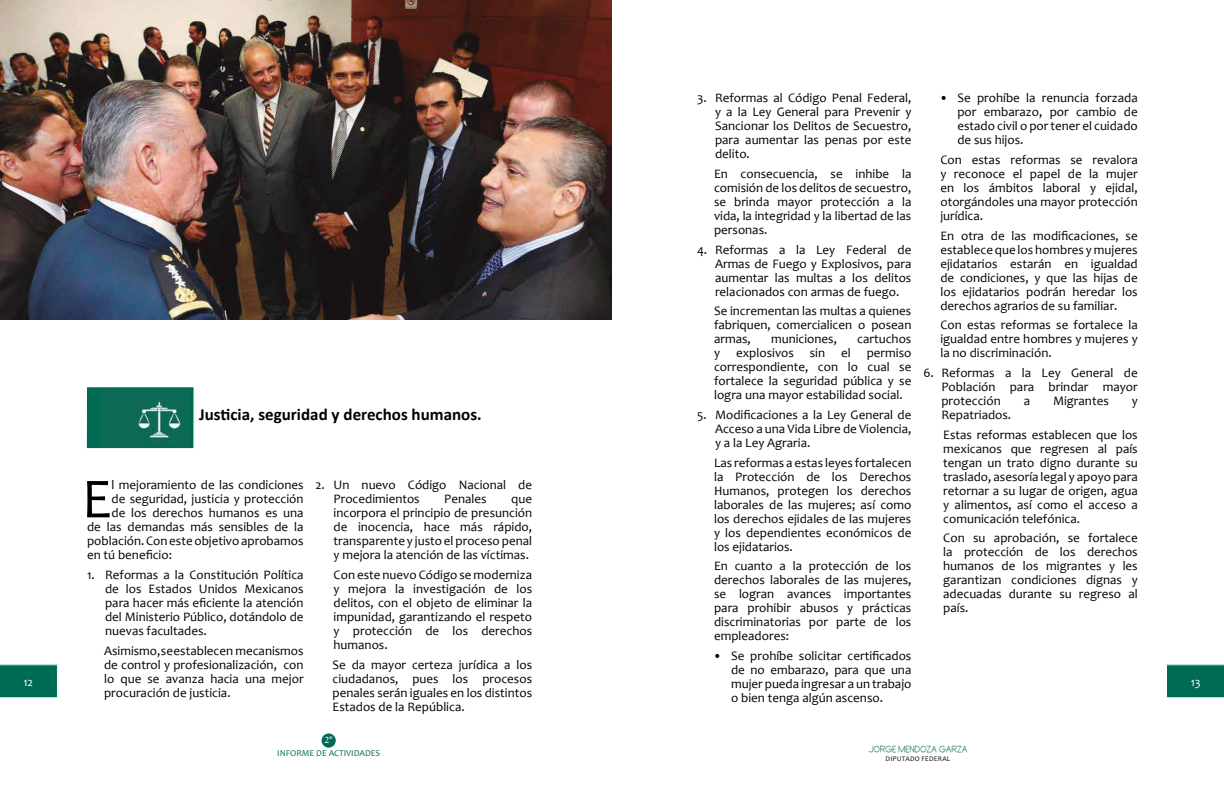
<style>
.page{position:relative;width:1224px;height:792px;background:#fff}
.page>*{position:absolute;margin:0;border:0;box-sizing:border-box;transform-origin:0 0}
.t1{font:57px "Candara";color:#000}
.t2{font:700 17px "Calibri";color:#000}
.t3{font:13px/14px "Candara";color:#000;text-align:justify}
.t4{font:12px "Primer Print";color:#006b54}
.t5{font:12px "Candara";color:#fff}
.t6{font:10px "Minion Pro";color:#fff}
.t7{font:9px "Candara";color:#006b54}
.t8{font:7px "Candara";letter-spacing:.04em;color:#000}
</style>
<div class="page">
<img style="left:0;top:0;width:612px;height:319px">
<div style="left:87px;top:387px;width:107px;height:61px;background:#006b54"></div>
<img style="left:101px;top:390px;width:87px;height:56px">
<div style="left:322px;top:733px;width:14px;height:15px;background:#006b54;border-radius:50%"></div>
<svg style="left:0;top:664px;width:58px;height:34px;background:#11745f"></svg>
<svg style="left:1166px;top:664px;width:58px;height:34px;background:#11745f"></svg>
<p class="t3" style="left:715px;top:91px;width:198px;text-indent:-18px">3. Reformas al Código Penal Federal, y a la Ley General para Prevenir y Sancionar los Delitos de Secuestro, para aumentar las penas por este delito.</p>
<p class="t3" style="left:714px;top:167px;width:199px">En consecuencia, se inhibe la comisión de los delitos de secuestro, se brinda mayor protección a la vida, la integridad y la libertad de las personas.</p>
<p class="t3" style="left:715px;top:242px;width:198px;text-indent:-18px">4. Reformas a la Ley Federal de Armas de Fuego y Explosivos, para aumentar las multas a los delitos relacionados con armas de fuego.</p>
<p class="t3" style="left:714px;top:304px;width:199px">Se incrementan las multas a quienes fabriquen, comercialicen o posean armas,</p>
<p class="t3" style="left:957px;top:91px;width:182px;text-indent:-18px">• Se prohíbe la renuncia forzada por embarazo, por cambio de estado civil o por tener el cuidado de sus hijos.</p>
<p class="t3" style="left:940px;top:153px;width:199px">Con estas reformas se revalora y reconoce el papel de la mujer en los ámbitos laboral y ejidal, otorgándoles una mayor protección jurídica.</p>
<p class="t3" style="left:940px;top:228px;width:199px">En otra de las modificaciones, se establece que los hombres y mujeres ejidatarios estarán en igualdad de condiciones, y que las hijas de los ejidatarios podrán heredar los derechos agrarios de su familiar.</p>
<p class="t3" style="left:940px;top:318px;width:199px">Con estas reformas se fortalece la igualdad entre hombres y mujeres y la no discriminación.</p>
<p class="t3" style="left:941px;top:366px;width:198px;text-indent:-18px">6. Reformas a la Ley General de Población para brindar mayor protección</p>
<p class="t3" style="left:714px;top:332px;width:199px;text-indent:143px">cartuchos y explosivos sin el permiso correspondiente, con lo cual se fortalece la seguridad pública y se logra una mayor estabilidad social.</p>
<p class="t3" style="left:715px;top:408px;width:198px;text-indent:-18px">5. Modificaciones a la Ley General de Acceso a una Vida Libre de Violencia, y a la Ley Agraria.</p>
<p class="t3" style="left:714px;top:455px;width:199px">Las reformas a estas leyes fortalecen la Protección de los Derechos Humanos, protegen los derechos laborales de las mujeres; así como los derechos ejidales de las mujeres y los dependientes económicos de los ejidatarios.</p>
<p class="t3" style="left:714px;top:559px;width:199px">En cuanto a la protección de los derechos laborales de las mujeres, se logran avances importantes para prohibir abusos y prácticas discriminatorias por parte de los empleadores:</p>
<p class="t3" style="left:731px;top:649px;width:182px;text-indent:-18px">• Se prohíbe solicitar certificados de no embarazo, para que una mujer pueda ingresar a un trabajo o bien tenga algún ascenso.</p>
<p class="t3" style="left:771px;top:332px;width:67px">municiones,</p>
<p class="t3" style="left:1024px;top:394px;width:8px">a</p>
<p class="t3" style="left:1053px;top:394px;width:57px">Migrantes</p>
<p class="t3" style="left:1132px;top:394px;width:8px">y</p>
<p class="t3" style="left:941px;top:405px;width:198px;line-height:19.7px">Repatriados.<br>Estas reformas establecen que los</p>
<p class="t3" style="left:943px;top:441px;width:196px">mexicanos que regresen al país tengan un trato digno durante su traslado, asesoría legal y apoyo para retornar a su lugar de origen, agua y alimentos, así como el acceso a comunicación telefónica.</p>
<p class="t3" style="left:943px;top:531px;width:196px">Con su aprobación, se fortalece la protección de los derechos humanos de los migrantes y les garantizan condiciones dignas y adecuadas durante su regreso al país.</p>
<h2 class="t2" style="left:199px;top:402px;width:284px">Justicia, seguridad y derechos humanos.</h2>
<h1 class="t1" style="left:82px;top:463px;width:31px">E</h1>
<p class="t3" style="left:112px;top:478px;width:194px">l mejoramiento de las condiciones</p>
<p class="t3" style="left:334px;top:478px;width:200px;text-indent:-18px">2. Un nuevo Código Nacional de<br>Procedimientos</p>
<p class="t3" style="left:444px;top:492px;width:44px">Penales</p>
<p class="t3" style="left:112px;top:492px;width:194px">de seguridad, justicia y protección</p>
<p class="t3" style="left:112px;top:506px;width:194px">de los derechos humanos es una</p>
<p class="t3" style="left:87px;top:520px;width:218px">de las demandas más sensibles de la</p>
<p class="t3" style="left:87px;top:534px;width:218px">población. Con este objetivo aprobamos</p>
<p class="t3" style="left:87px;top:548px;width:86px">en tú beneficio:</p>
<p class="t3" style="left:105px;top:568px;width:200px;text-indent:-18px">1. Reformas a la Constitución Política de los Estados Unidos Mexicanos para hacer más eficiente la atención del Ministerio Público, dotándolo de nuevas facultades.</p>
<p class="t3" style="left:104px;top:643px;width:201px">Asimismo, se establecen mecanismos de control y profesionalización, con lo que se avanza hacia una mejor procuración de justicia.</p>
<p class="t3" style="left:334px;top:492px;width:200px;text-indent:178px">que incorpora el principio de presunción de inocencia, hace más rápido, transparente y justo el proceso penal y mejora la atención de las víctimas.</p>
<p class="t3" style="left:334px;top:568px;width:200px">Con este nuevo Código se moderniza y mejora la investigación de los delitos, con el objeto de eliminar la impunidad, garantizando el respeto y protección de los derechos humanos.</p>
<p class="t3" style="left:333px;top:657px;width:201px">Se da mayor certeza jurídica a los ciudadanos, pues los procesos penales serán iguales en los distintos Estados de la República.</p>
<p class="t5" style="left:23px;top:674px;width:11px">12</p>
<p class="t5" style="left:1191px;top:674px;width:12px">13</p>
<p class="t6" style="left:324px;top:733px;width:10px">2°</p>
<p class="t7" style="left:277px;top:748px;width:104px">INFORME DE ACTIVIDADES</p>
<p class="t4" style="left:868px;top:744px;width:101px">JORGE MENDOZA GARZA</p>
<p class="t8" style="left:886px;top:754px;width:66px">DIPUTADO FEDERAL</p>
</div>
